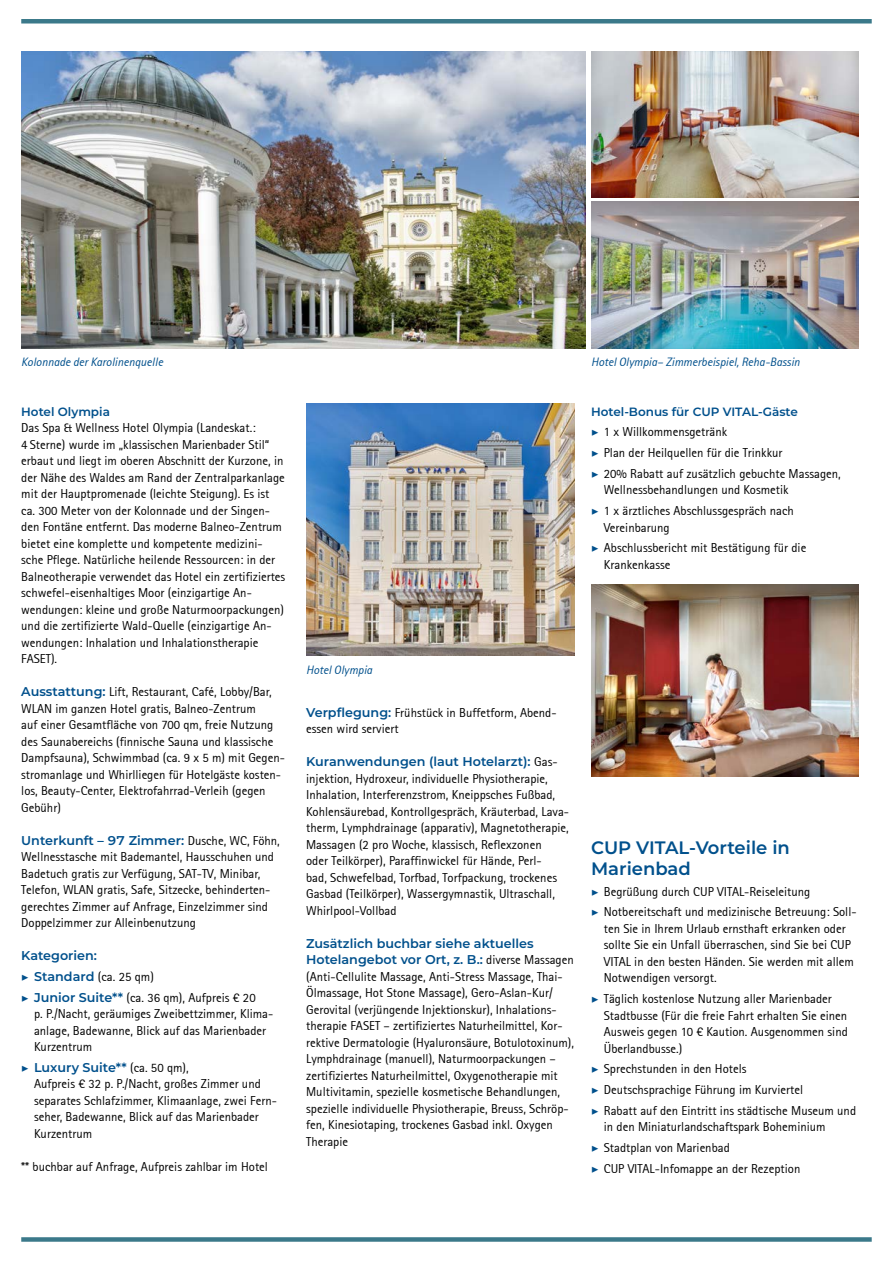
<style>
.page{position:relative;width:893px;height:1263px;background:#fff}
.page>*{position:absolute;margin:0;border:0;box-sizing:border-box;transform-origin:0 0}
.t1{font:600 18px/21px "Montserrat";color:#00508c}
.t2{font:12.75px/16.5px "Rotis Sans Serif";color:#000}
.t3{font:600 12.75px/16.5px "Montserrat";color:#00508c}
.t4{font:italic 12px "Rotis Sans Serif";color:#00508c}
.t5{font:600 12px "Montserrat";color:#00508c}
.s1{font-family:"Montserrat";font-weight:600;color:#00508c}
.s2{font-family:"Rotis Sans Serif";font-weight:400;color:#000}
.s3{font-family:"Minion Pro";font-weight:700;font-style:italic;color:#00508c}
.s4{font-family:"Minion Pro";font-weight:700;font-style:italic}
</style>
<div class="page">
<div style="left:21px;top:19px;width:851px;height:5px;background:#3b798a"></div>
<div style="left:21px;top:1237px;width:851px;height:5px;background:#3b798a"></div>
<img style="left:21px;top:51px;width:565px;height:298px">
<img style="left:591px;top:202px;width:268px;height:147px">
<img style="left:591px;top:51px;width:268px;height:147px">
<img style="left:306px;top:404px;width:268px;height:252px">
<img style="left:591px;top:585px;width:268px;height:191px">
<p class="t4" style="left:21px;top:354px;width:143px">Kolonnade der Karolinenquelle</p>
<p class="t4" style="left:591px;top:354px;width:210px">Hotel Olympia– Zimmerbeispiel, Reha-Bassin</p>
<p class="t5" style="left:21px;top:403px;width:90px">Hotel Olympia</p>
<p class="t2" style="left:21px;top:419px;width:266px">Das Spa &amp; Wellness Hotel Olympia (Landeskat.:<br>4 Sterne) wurde im „klassischen Marienbader Stil“ erbaut und liegt im oberen Abschnitt der Kurzone, in der Nähe des Waldes am Rand der Zentralparkanlage mit der Hauptpromenade (leichte Steigung). Es ist ca. 300 Meter von der Kolonnade und der Singen&shy;den Fontäne entfernt. Das moderne Balneo-Zentrum bietet eine komplette und kompetente medizini&shy;sche Pflege. Natürliche heilende Ressourcen: in der Balneotherapie verwendet das Hotel ein zertifiziertes schwefel-eisenhaltiges Moor (einzigartige An&shy;wendungen: kleine und große Naturmoorpackungen) und die zertifizierte Wald-Quelle (einzigartige An&shy;wendungen: Inhalation und Inhalationstherapie FASET).</p>
<p class="t2" style="left:21px;top:683px;width:265px"><span class="s1">Ausstattung:</span> Lift, Restaurant, Café, Lobby/Bar, WLAN im ganzen Hotel gratis, Balneo-Zentrum<br>auf einer Gesamtfläche von 700 qm, freie Nutzung des Saunabereichs (finnische Sauna und klassische Dampfsauna), Schwimmbad (ca. 9 x 5 m) mit Gegen&shy;stromanlage und Whirlliegen für Hotelgäste kosten&shy;los, Beauty-Center, Elektrofahrrad-Verleih (gegen Gebühr)</p>
<p class="t3" style="left:21px;top:831px;width:260px">Unterkunft – 97 Zimmer: <span class="s2">Dusche, WC, Föhn,</span></p>
<p class="t2" style="left:21px;top:848px;width:254px">Wellnesstasche mit Bademantel, Hausschuhen und Badetuch gratis zur Verfügung, SAT-TV, Minibar, Telefon, WLAN gratis, Safe, Sitzecke, behinderten&shy;gerechtes Zimmer auf Anfrage, Einzelzimmer sind Doppelzimmer zur Alleinbenutzung</p>
<p class="t3" style="left:21px;top:947px;width:77px">Kategorien:</p>
<p class="t2" style="left:21px;top:966px;width:236px;line-height:20.7px"><span class="s3">▶</span> <span class="s1">Standard</span> (ca. 25 qm)<br><span class="s3">▶</span> <span class="s1">Junior Suite**</span> (ca. 36 qm), Aufpreis € 20</p>
<p class="t2" style="left:34px;top:1005px;width:241px">p. P./Nacht, geräumiges Zweibettzimmer, Klima&shy;anlage, Badewanne, Blick auf das Marienbader<br>Kurzentrum</p>
<p class="t3" style="left:21px;top:1058px;width:169px"><span class="s4">▶</span> Luxury Suite** <span class="s2">(ca. 50 qm),</span></p>
<p class="t2" style="left:34px;top:1076px;width:244px">Aufpreis € 32 p. P./Nacht, großes Zimmer und separates Schlafzimmer, Klimaanlage, zwei Fern&shy;seher, Badewanne, Blick auf das Marienbader Kurzentrum</p>
<p class="t2" style="left:21px;top:1158px;width:248px">** buchbar auf Anfrage, Aufpreis zahlbar im Hotel</p>
<p class="t5" style="left:591px;top:403px;width:208px">Hotel-Bonus für CUP VITAL-Gäste</p>
<p class="t2" style="left:591px;top:422px;width:251px;line-height:20.7px"><span class="s3">▶</span> 1 x Willkommensgetränk<br><span class="s3">▶</span> Plan der Heilquellen für die Trinkkur<br><span class="s3">▶</span> 20% Rabatt auf zusätzlich gebuchte Massagen,</p>
<p class="t2" style="left:591px;top:480px;width:204px;line-height:20.7px;text-align:center">Wellnessbehandlungen und Kosmetik<br><span class="s3">▶</span> 1 x ärztliches Abschlussgespräch nach</p>
<p class="t2" style="left:591px;top:517px;width:217px;line-height:20.7px;text-indent:13px">Vereinbarung<br><span class="s3">▶</span> Abschlussbericht mit Bestätigung für die</p>
<p class="t2" style="left:604px;top:556px;width:68px">Krankenkasse</p>
<p class="t4" style="left:306px;top:662px;width:68px">Hotel Olympia</p>
<p class="t2" style="left:306px;top:704px;width:252px"><span class="s1">Verpflegung:</span> Frühstück in Buffetform, Abend&shy;essen wird serviert</p>
<p class="t3" style="left:306px;top:753px;width:253px">Kuranwendungen (laut Hotelarzt): <span class="s2">Gas-</span></p>
<p class="t2" style="left:306px;top:770px;width:264px">injektion, Hydroxeur, individuelle Physiotherapie, Inhalation, Interferenzstrom, Kneippsches Fußbad, Kohlensäurebad, Kontrollgespräch, Kräuterbad, Lava&shy;therm, Lymphdrainage (apparativ), Magnetotherapie, Massagen (2 pro Woche, klassisch, Reflexzonen<br>oder Teilkörper), Paraffinwickel für Hände, Perl-<br>bad, Schwefelbad, Torfbad, Torfpackung, trockenes Gasbad (Teilkörper), Wassergymnastik, Ultraschall, Whirlpool-Vollbad</p>
<p class="t3" style="left:306px;top:934px;width:269px">Zusätzlich buchbar siehe aktuelles<br>Hotelangebot vor Ort, z. B.: <span class="s2">diverse Massagen</span></p>
<p class="t2" style="left:306px;top:968px;width:269px">(Anti-Cellulite Massage, Anti-Stress Massage, Thai-Ölmassage, Hot Stone Massage), Gero-Aslan-Kur/ Gerovital (verjüngende Injektionskur), Inhalations&shy;therapie FASET – zertifiziertes Naturheilmittel, Kor&shy;rektive Dermatologie (Hyaluronsäure, Botulotoxinum), Lymphdrainage (manuell), Naturmoorpackungen – zertifiziertes Naturheilmittel, Oxygenotherapie mit Multivitamin, spezielle kosmetische Behandlungen, spezielle individuelle Physiotherapie, Breuss, Schröp&shy;fen, Kinesiotaping, trockenes Gasbad inkl. Oxygen Therapie</p>
<h1 class="t1" style="left:591px;top:836px;width:200px">CUP VITAL-Vorteile in<br>Marienbad</h1>
<p class="t2" style="left:591px;top:881px;width:267px;line-height:20.7px"><span class="s3">▶</span> Begrüßung durch CUP VITAL-Reiseleitung<br><span class="s3">▶</span> Notbereitschaft und medizinische Betreuung: Soll-</p>
<p class="t2" style="left:604px;top:920px;width:252px">ten Sie in Ihrem Urlaub ernsthaft erkranken oder sollte Sie ein Unfall überraschen, sind Sie bei CUP VITAL in den besten Händen. Sie werden mit allem Notwendigen versorgt.</p>
<p class="t2" style="left:604px;top:990px;width:246px;text-indent:-13px"><span class="s3">▶</span> Täglich kostenlose Nutzung aller Marienbader Stadtbusse (Für die freie Fahrt erhalten Sie einen Ausweis gegen 10 € Kaution. Ausgenommen sind Überlandbusse.)</p>
<p class="t2" style="left:591px;top:1059px;width:267px;line-height:20.7px"><span class="s3">▶</span> Sprechstunden in den Hotels<br><span class="s3">▶</span> Deutschsprachige Führung im Kurviertel<br><span class="s3">▶</span> Rabatt auf den Eintritt ins städtische Museum und</p>
<p class="t2" style="left:591px;top:1117px;width:236px;line-height:20.7px;text-indent:13px">in den Miniaturlandschaftspark Boheminium <span class="s3">▶</span> Stadtplan von Marienbad<br><span class="s3">▶</span> CUP VITAL-Infomappe an der Rezeption</p>
</div>
